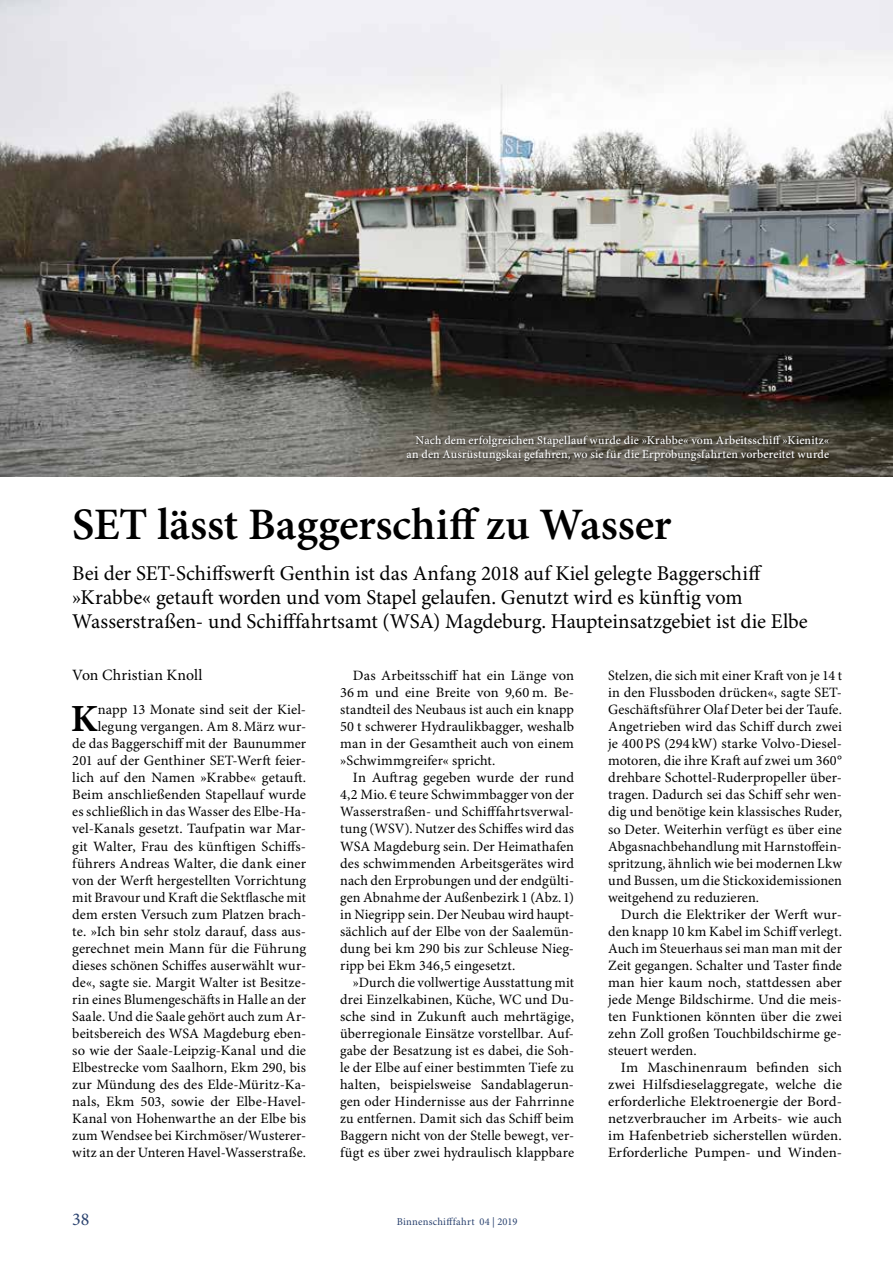
<style>
.page{position:relative;width:893px;height:1263px;background:#fff}
.page>*{position:absolute;margin:0;border:0;box-sizing:border-box;transform-origin:0 0}
.t1{font:600 45px "Minion Pro";letter-spacing:-.005em;color:#000}
.t2{font:700 38.4px "Minion Pro";color:#000}
.t3{font:21px/24px "Minion Pro";letter-spacing:-.005em;color:#000}
.t4{font:18px "Minion Pro";color:#2a426f}
.t5{font:15.75px "Minion Pro";letter-spacing:.005em;color:#000}
.t6{font:14.25px/17px "Minion Pro";letter-spacing:.005em;color:#000;text-align:justify}
.t7{font:14.25px/17px "Minion Pro";letter-spacing:.005em;color:#000;text-align:justify;scale:1.04 1}
.t8{font:500 12px/14.2px "Minion Pro";letter-spacing:.01em;color:#fff;text-align:right}
.t9{font:10.5px "Minion Pro";letter-spacing:.02em;color:#2a426f}
</style>
<div class="page">
<img style="left:0;top:0;width:893px;height:476px">
<div style="left:407px;top:436px;width:424px;height:26px;background:#000;opacity:.3"></div>
<div style="left:406px;top:434px;width:424px;height:27px;background:#000;opacity:.3"></div>
<p class="t8" style="left:407px;top:433px;width:424px">Nach dem erfolgreichen Stapellauf wurde die »Krabbe« vom Arbeitsschiff »Kienitz« an den Ausrüstungskai gefahren, wo sie für die Erprobungsfahrten vorbereitet wurde</p>
<h1 class="t1" style="left:72px;top:497px;width:600px">SET lässt Baggerschiff zu Wasser</h1>
<p class="t3" style="left:72px;top:562px;width:737px">Bei der SET-Schiffswerft Genthin ist das Anfang 2018 auf Kiel gelegte Baggerschiff »Krabbe« getauft worden und vom Stapel gelaufen. Genutzt wird es künftig vom<br>Wasserstraßen- und Schifffahrtsamt (WSA) Magdeburg. Haupteinsatzgebiet ist die Elbe</p>
<p class="t5" style="left:72px;top:666px;width:132px">Von Christian Knoll</p>
<h2 class="t2" style="left:71px;top:696px;width:28px">K</h2>
<p class="t6" style="left:72px;top:702px;width:235px;text-align:right">napp 13 Monate sind seit der Kiel&shy;legung vergangen. Am 8.März wur-<br>de das Baggerschiff mit der Baunummer 201 auf der Genthiner SET-Werft feier&shy;lich auf den Namen »Krabbe« getauft.<br>Beim anschließenden Stapellauf wurde es schließlich in das Wasser des Elbe-Ha&shy;vel-Kanals gesetzt. Taufpatin war Mar&shy;git Walter, Frau des künftigen Schiffs&shy;führers Andreas Walter, die dank einer von der Werft hergestellten Vorrichtung mit Bravour und Kraft die Sektflasche mit dem ersten Versuch zum Platzen brach&shy;te. »Ich bin sehr stolz darauf, dass aus&shy;gerechnet mein Mann für die Führung dieses schönen Schiffes auserwählt wur&shy;de«, sagte sie. Margit Walter ist Besitze&shy;rin eines Blumengeschäfts in Halle an der Saale. Und die Saale gehört auch zum Ar&shy;beitsbereich des WSA Magdeburg eben&shy;so wie der Saale-Leipzig-Kanal und die Elbestrecke vom Saalhorn, Ekm 290, bis zur Mündung des des Elde-Müritz-Ka&shy;nals, Ekm 503, sowie der Elbe-Havel-Kanal von Hohenwarthe an der Elbe bis zum Wendsee bei Kirchmöser/Wusterer&shy;witz an der Unteren Havel-Wasserstraße.</p>
<p class="t6" style="left:340px;top:668px;width:235px;text-indent:13px">Das Arbeitsschiff hat ein Länge von 36 m und eine Breite von 9,60 m. Be&shy;standteil des Neubaus ist auch ein knapp 50 t schwerer Hydraulikbagger, weshalb man in der Gesamtheit auch von einem »Schwimmgreifer« spricht.</p>
<p class="t6" style="left:340px;top:770px;width:235px;text-indent:13px">In Auftrag gegeben wurde der rund 4,2 Mio. € teure Schwimmbagger von der Wasserstraßen- und Schifffahrtsverwal&shy;tung (WSV). Nutzer des Schiffes wird das WSA Magdeburg sein. Der Heimathafen des schwimmenden Arbeitsgerätes wird nach den Erprobungen und der endgülti&shy;gen Abnahme der Außenbezirk 1 (Abz. 1) in Niegripp sein. Der Neubau wird haupt&shy;sächlich auf der Elbe von der Saalemün&shy;dung bei km 290 bis zur Schleuse Nieg&shy;ripp bei Ekm 346,5 eingesetzt.</p>
<p class="t6" style="left:340px;top:974px;width:235px;text-indent:13px">»Durch die vollwertige Ausstattung mit drei Einzelkabinen, Küche, WC und Du&shy;sche sind in Zukunft auch mehrtägige, überregionale Einsätze vorstellbar. Auf&shy;gabe der Besatzung ist es dabei, die Soh&shy;le der Elbe auf einer bestimmten Tiefe zu halten, beispielsweise Sandablagerun&shy;gen oder Hindernisse aus der Fahrrinne zu entfernen. Damit sich das Schiff beim Baggern nicht von der Stelle bewegt, ver&shy;fügt es über zwei hydraulisch klappbare</p>
<p class="t4" style="left:72px;top:1208px;width:19px">38</p>
<p class="t9" style="left:397px;top:1215px;width:122px">Binnenschifffahrt 04 | 2019</p>
<p class="t6" style="left:608px;top:668px;width:235px">Stelzen, die sich mit einer Kraft von je 14 t in den Flussboden drücken«, sagte SET-Geschäftsführer Olaf Deter bei der Taufe.<br>Angetrieben wird das Schiff durch zwei je 400PS (294 kW) starke Volvo-Diesel&shy;motoren, die ihre Kraft auf zwei um 360° drehbare Schottel-Ruderpropeller über&shy;tragen. Dadurch sei das Schiff sehr wen&shy;dig und benötige kein klassisches Ruder, so Deter. Weiterhin verfügt es über eine Abgasnachbehandlung mit Harnstoffein&shy;spritzung, ähnlich wie bei modernen Lkw und Bussen, um die Stickoxidemissionen weitgehend zu reduzieren.</p>
<p class="t6" style="left:608px;top:906px;width:235px;text-indent:13px">Durch die Elektriker der Werft wur&shy;den knapp 10 km Kabel im Schiff verlegt.<br>Auch im Steuerhaus sei man man mit der Zeit gegangen. Schalter und Taster finde man hier kaum noch, stattdessen aber jede Menge Bildschirme. Und die meis&shy;ten Funktionen könnten über die zwei zehn Zoll großen Touchbildschirme ge&shy;steuert werden.</p>
<p class="t7" style="left:608px;top:1059px;width:226px;text-indent:13px">Im Maschinenraum befinden sich zwei Hilfsdieselaggregate, welche die erforderliche Elektroenergie der Bord&shy;netzverbraucher im Arbeits- wie auch im Hafenbetrieb sicherstellen würden.<br>Erforderliche Pumpen- und Winden-</p>
</div>
